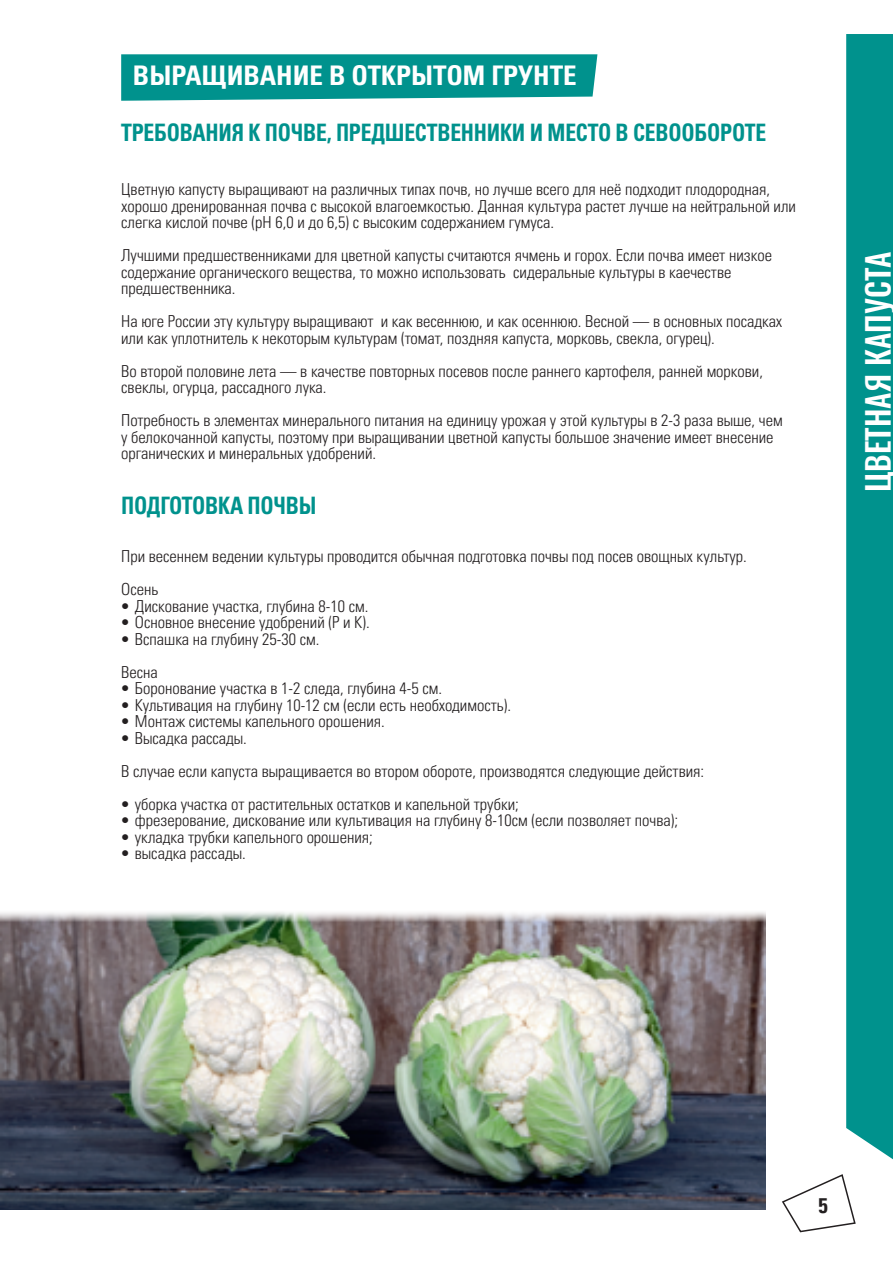
<style>
.page{position:relative;width:893px;height:1263px;background:#fff}
.page>*{position:absolute;margin:0;border:0;box-sizing:border-box;transform-origin:0 0}
.t1{font:500 31.5px "Oswald";color:#fff}
.t2{font:27px "Univers LTCYR 67 Bold Cond";color:#fff}
._04_Gamme_NT_tablo{font:24px "Univers LTCYR 67 Bold Cond";letter-spacing:-.01em;color:#00928d;scale:.9 1}
.t3{font:21px "Univers Com 67 Bold Cond";color:#231f20}
.t4{font:16.5px/16.5px "Univers LTCYR 47 Light Cond";color:#231f20}
</style>
<div class="page">
<svg style="left:782px;top:1174px;width:74px;height:59px"></svg>
<div style="left:846px;top:34px;width:47px;height:1125px;background:#00928d"></div>
<img style="left:0;top:912px;width:765px;height:298px">
<svg style="left:121px;top:54px;width:476px;height:47px;background:#0f9893"></svg>
<p class="t2" style="left:133px;top:58px;width:445px">ВЫРАЩИВАНИЕ В ОТКРЫТОМ ГРУНТЕ</p>
<p class="_04_Gamme_NT_tablo" style="left:121px;top:118px;width:718px">ТРЕБОВАНИЯ К ПОЧВЕ, ПРЕДШЕСТВЕННИКИ И МЕСТО В СЕВООБОРОТЕ</p>
<p class="t4" style="left:121px;top:180px;width:676px">Цветную капусту выращивают на различных типах почв, но лучше всего для неё подходит плодородная, хорошо дренированная почва с высокой влагоемкостью. Данная культура растет лучше на нейтральной или слегка кислой почве (рН 6,0 и до 6,5) с высоким содержанием гумуса.</p>
<p class="t4" style="left:121px;top:246px;width:652px">Лучшими предшественниками для цветной капусты считаются ячмень и горох. Если почва имеет низкое содержание органического вещества, то можно использовать сидеральные культуры в каечестве предшественника.</p>
<p class="t4" style="left:121px;top:312px;width:663px">На юге России эту культуру выращивают и как весеннюю, и как осеннюю. Весной — в основных посадках или как уплотнитель к некоторым культурам (томат, поздняя капуста, морковь, свекла, огурец).</p>
<p class="t4" style="left:121px;top:362px;width:643px">Во второй половине лета — в качестве повторных посевов после раннего картофеля, ранней моркови, свеклы, огурца, рассадного лука.</p>
<p class="t4" style="left:121px;top:411px;width:663px">Потребность в элементах минерального питания на единицу урожая у этой культуры в 2-3 раза выше, чем у белокочанной капусты, поэтому при выращивании цветной капусты большое значение имеет внесение органических и минеральных удобрений.</p>
<p class="_04_Gamme_NT_tablo" style="left:121px;top:491px;width:219px">ПОДГОТОВКА ПОЧВЫ</p>
<p class="t4" style="left:121px;top:547px;width:627px">При весеннем ведении культуры проводится обычная подготовка почвы под посев овощных культур.</p>
<p class="t4" style="left:121px;top:580px;width:39px">Осень</p>
<p class="t4" style="left:121px;top:597px;width:249px">• Дискование участка, глубина 8-10 см.</p>
<p class="t4" style="left:121px;top:613px;width:250px">• Основное внесение удобрений (Р и К).</p>
<p class="t4" style="left:121px;top:630px;width:200px">• Вспашка на глубину 25-30 см.</p>
<p class="t4" style="left:121px;top:663px;width:38px">Весна</p>
<p class="t4" style="left:121px;top:679px;width:322px">• Боронование участка в 1-2 следа, глубина 4-5 см.</p>
<p class="t4" style="left:121px;top:696px;width:391px">• Культивация на глубину 10-12 см (если есть необходимость).</p>
<p class="t4" style="left:121px;top:712px;width:265px">• Монтаж системы капельного орошения.</p>
<p class="t4" style="left:121px;top:729px;width:127px">• Высадка рассады.</p>
<p class="t4" style="left:121px;top:762px;width:585px">В случае если капуста выращивается во втором обороте, производятся следующие действия:</p>
<p class="t4" style="left:121px;top:795px;width:399px">• уборка участка от растительных остатков и капельной трубки;</p>
<p class="t4" style="left:121px;top:811px;width:558px">• фрезерование, дискование или культивация на глубину 8-10см (если позволяет почва);</p>
<p class="t4" style="left:121px;top:828px;width:253px">• укладка трубки капельного орошения;</p>
<p class="t4" style="left:121px;top:844px;width:126px">• высадка рассады.</p>
<p class="t1" style="left:862px;top:492px;width:242px;rotate:-90deg">ЦВЕТНАЯ КАПУСТА</p>
<p class="t3" style="left:819px;top:1192px;width:11px">5</p>
</div>
